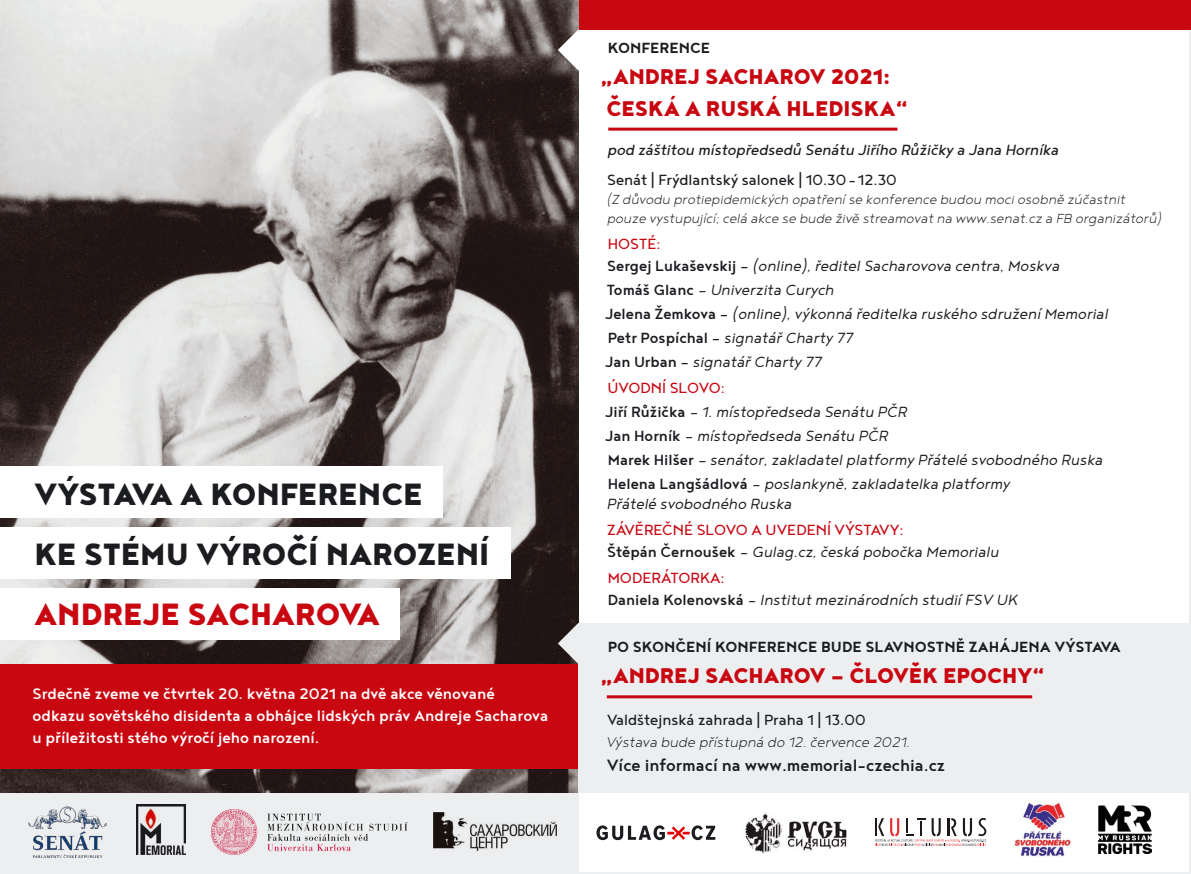
<style>
.page{position:relative;width:1191px;height:874px;background:#fff}
.page>*{position:absolute;margin:0;border:0;box-sizing:border-box;transform-origin:0 0}
.t1{font:900 37.6px "Noyh Geometric";color:#1b1c20}
.t2{font:900 37.6px "Noyh Geometric";color:#c90711}
.t3{font:900 26px "Noyh Geometric";color:#c90711}
.t4{font:500 20px "Noyh Geometric";color:#1b1c20}
.t5{font:500 18.6px/22.2px "Noyh Geometric";color:#fff}
.t6{font:italic 300 18px "Noyh Geometric";color:#1b1c20}
.t7{font:18px "Noyh Geometric";color:#1b1c20}
.t8{font:18px "Noyh Geometric";color:#c90711}
.t9{font:700 18px "Noyh Geometric";color:#1b1c20}
.t10{font:italic 18px "Noyh Geometric";color:#1b1c20}
.t11{font:italic 300 17px "Noyh Geometric";color:#1b1c20}
.t12{font:italic 300 16px/18px "Noyh Geometric";color:#1b1c20}
.s1{font-weight:500;font-style:normal}
.s2{font-weight:400;font-style:normal}
</style>
<div class="page">
<div style="left:0;top:792px;width:578px;height:81px;background:#edeeef"></div>
<div style="left:564px;top:0;width:627px;height:29px;background:#c90711"></div>
<img style="left:0;top:0;width:578px;height:792px">
<div style="left:0;top:466px;width:442px;height:52px;background:#fff"></div>
<div style="left:0;top:588px;width:400px;height:51px;background:#fff"></div>
<div style="left:0;top:663px;width:578px;height:105px;background:#c90711"></div>
<div style="left:0;top:527px;width:510px;height:51px;background:#fff"></div>
<hr style="left:608px;top:127px;width:289px;height:3px;background:#c90711">
<svg style="left:558px;top:29px;width:41px;height:42px"></svg>
<div style="left:578px;top:622px;width:613px;height:170px;background:#edeeef"></div>
<svg style="left:558px;top:622px;width:41px;height:41px"></svg>
<hr style="left:607px;top:695px;width:425px;height:3px;background:#c90711">
<img style="left:29px;top:806px;width:78px;height:51px">
<img style="left:136px;top:804px;width:50px;height:50px">
<svg style="left:596px;top:825px;width:119px;height:14px"></svg>
<img style="left:211px;top:809px;width:197px;height:45px">
<img style="left:1014px;top:802px;width:57px;height:55px">
<img style="left:1098px;top:805px;width:53px;height:48px">
<img style="left:745px;top:813px;width:102px;height:39px">
<img style="left:434px;top:812px;width:122px;height:38px">
<svg style="left:875px;top:818px;width:111px;height:27px"></svg>
<p class="t1" style="left:35px;top:470px;width:389px">VÝSTAVA A KONFERENCE</p>
<p class="t1" style="left:35px;top:530px;width:456px">KE STÉMU VÝROČÍ NAROZENÍ</p>
<p class="t2" style="left:35px;top:591px;width:347px">ANDREJE SACHAROVA</p>
<p class="t5" style="left:33px;top:681px;width:517px">Srdečně zveme ve čtvrtek 20. května 2021 na dvě akce věnované odkazu sovětského disidenta a obhájce lidských práv Andreje Sacharova u příležitosti stého výročí jeho narození.</p>
<p class="t9" style="left:607px;top:38px;width:104px">KONFERENCE</p>
<p class="t3" style="left:600px;top:61px;width:292px">„ANDREJ SACHAROV 2021:</p>
<p class="t3" style="left:606px;top:92px;width:303px">ČESKÁ A RUSKÁ HLEDISKA“</p>
<p class="t10" style="left:607px;top:140px;width:453px">pod záštitou místopředsedů Senátu Jiřího Růžičky a Jana Horníka</p>
<p class="t7" style="left:607px;top:170px;width:291px">Senát | Frýdlantský salonek | 10.30 – 12.30</p>
<p class="t12" style="left:606px;top:190px;width:556px">(Z důvodu protiepidemických opatření se konference budou moci osobně zúčastnit pouze vystupující; celá akce se bude živě streamovat na www.senat.cz a FB organizátorů)</p>
<p class="t8" style="left:607px;top:233px;width:54px">HOSTÉ:</p>
<p class="t6" style="left:607px;top:255px;width:454px"><span class="s1">Sergej Lukaševskij</span> <span class="s2">—</span> (online), ředitel Sacharovova centra, Moskva</p>
<p class="t6" style="left:607px;top:279px;width:229px"><span class="s1">Tomáš Glanc</span> — Univerzita Curych</p>
<p class="t6" style="left:605px;top:303px;width:504px"><span class="s1">Jelena Žemkova</span> <span class="s2">—</span> (online), výkonná ředitelka ruského sdružení Memorial</p>
<p class="t6" style="left:607px;top:327px;width:247px"><span class="s1">Petr Pospíchal</span> <span class="s2">—</span> signatář Charty 77</p>
<p class="t6" style="left:605px;top:351px;width:218px"><span class="s1">Jan Urban</span> <span class="s2">—</span> signatář Charty 77</p>
<p class="t8" style="left:607px;top:377px;width:119px">ÚVODNÍ SLOVO:</p>
<p class="t6" style="left:605px;top:401px;width:303px"><span class="s1">Jiří Růžička</span> — 1. místopředseda Senátu PČR</p>
<p class="t6" style="left:605px;top:425px;width:284px"><span class="s1">Jan Horník</span> — místopředseda Senátu PČR</p>
<p class="t6" style="left:607px;top:449px;width:496px"><span class="s1">Marek Hilšer</span> — senátor, zakladatel platformy Přátelé svobodného Ruska</p>
<p class="t6" style="left:607px;top:473px;width:403px"><span class="s1">Helena Langšádlová</span> — poslankyně, zakladatelka platformy</p>
<p class="t6" style="left:606px;top:493px;width:187px">Přátelé svobodného Ruska</p>
<p class="t8" style="left:607px;top:519px;width:298px">ZÁVĚREČNÉ SLOVO A UVEDENÍ VÝSTAVY:</p>
<p class="t6" style="left:607px;top:541px;width:393px"><span class="s1">Štěpán Černoušek</span> — Gulag.cz, česká pobočka Memorialu</p>
<p class="t8" style="left:607px;top:567px;width:119px">MODERÁTORKA:</p>
<p class="t6" style="left:607px;top:589px;width:411px"><span class="s1">Daniela Kolenovská</span> — Institut mezinárodních studií FSV UK</p>
<p class="t9" style="left:607px;top:636px;width:514px">PO SKONČENÍ KONFERENCE BUDE SLAVNOSTNĚ ZAHÁJENA VÝSTAVA</p>
<p class="t3" style="left:600px;top:659px;width:446px">„ANDREJ SACHAROV — ČLOVĚK EPOCHY“</p>
<p class="t7" style="left:607px;top:710px;width:260px">Valdštejnská zahrada | Praha 1 | 13.00</p>
<p class="t11" style="left:606px;top:733px;width:306px">Výstava bude přístupná do 12. července 2021.</p>
<p class="t4" style="left:606px;top:754px;width:340px">Více informací na www.memorial-czechia.cz</p>
</div>
